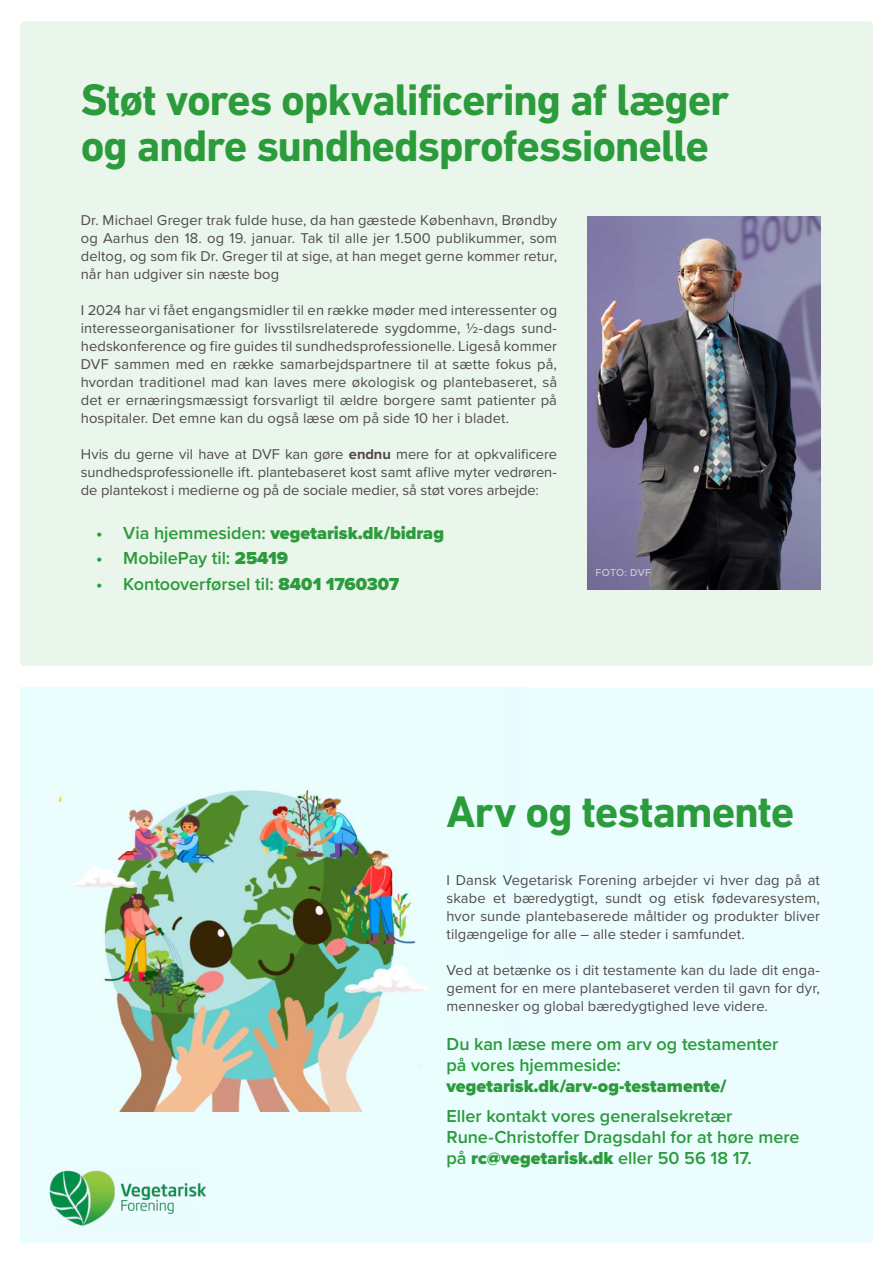
<style>
.page{position:relative;width:893px;height:1263px;background:#fff}
.page>*{position:absolute;margin:0;border:0;box-sizing:border-box;transform-origin:0 0}
.t1{font:700 45px/46.5px "DIN Next LT Pro";letter-spacing:-.03em;color:#2b9b3b}
.t2{font:600 18px/21px "Proxima Nova";color:#2b9b3b}
.t3{font:900 18px "Proxima Nova";color:#2b9b3b}
.t4{font:14.7px/18px "Proxima Nova";letter-spacing:.005em;color:#4f4a48;text-align:justify}
.t5{font:500 10.5px "Proxima Nova";letter-spacing:.015em;color:#cbcbcf}
.s1{font-family:"Myriad Pro"}
.s2{font-weight:700}
.s3{font-weight:600}
.s4{font-weight:900}
</style>
<div class="page">
<div style="left:20px;top:21px;width:853px;height:645px;background:#eaf5eb;border-radius:4px"></div>
<img style="left:588px;top:216px;width:233px;height:373px">
<div style="left:20px;top:688px;width:853px;height:554px;background:#ebfdff"></div>
<img style="left:29px;top:789px;width:400px;height:323px">
<div style="left:20px;top:801px;width:71px;height:70px;background:#ebfdff;border-radius:4px"></div>
<img style="left:49px;top:1170px;width:157px;height:56px">
<h1 class="t1" style="left:81px;top:76px;width:650px">Støt vores opkvalificering af læger og andre sundhedsprofessionelle</h1>
<p class="t4" style="left:81px;top:210px;width:478px">Dr. Michael Greger trak fulde huse, da han gæstede København, Brøndby og Aarhus den 18. og 19. januar. Tak til alle jer 1.500 publikummer, som deltog, og som fik Dr. Greger til at sige, at han meget gerne kommer retur, når han udgiver sin næste bog</p>
<p class="t4" style="left:81px;top:300px;width:478px">I 2024 har vi fået engangsmidler til en række møder med interessenter og interesseorganisationer for livsstilsrelaterede sygdomme, ½-dags <span class="s1">s</span>und&shy;hedskonference og fire guides til sundhedsprofessionelle. Ligeså kommer DVF sammen med en række samarbejdspartnere til at sætte fokus på, hvordan traditionel mad kan laves mere økologisk og plantebaseret, så det er ernæringsmæssigt forsvarligt til ældre borgere samt patienter på hospitaler. Det emne kan du også læse om på side 10 her i bladet.</p>
<p class="t4" style="left:81px;top:444px;width:478px">Hvis du gerne vil have at DVF kan gøre <span class="s2">endnu</span> mere for at opkvalificere sundhedsprofessionelle ift. plantebaseret kost samt aflive myter vedrøren&shy;de plantekost i medierne og på de sociale medier, så støt vores arbejde:</p>
<p class="t3" style="left:96px;top:519px;width:349px"><span class="s3">• Via hjemmesiden:</span> vegetarisk.dk/bidrag</p>
<p class="t2" style="left:96px;top:547px;width:193px">• MobilePay til: <span class="s4">25419</span></p>
<p class="t2" style="left:96px;top:572px;width:304px">• Kontooverførsel til: <span class="s4">8401 1760307</span></p>
<p class="t5" style="left:596px;top:565px;width:57px">FOTO: DVF</p>
<h1 class="t1" style="left:446px;top:789px;width:350px">Arv og testamente</h1>
<p class="t4" style="left:446px;top:871px;width:375px">I Dansk Vegetarisk Forening arbejder vi hver dag på at skabe et bæredygtigt, sundt og etisk fødevaresystem, hvor sunde plantebaserede måltider og produkter bliver tilgængelige for alle – alle steder i samfundet.</p>
<p class="t4" style="left:446px;top:961px;width:375px">Ved at betænke os i dit testamente kan du lade dit enga&shy;gement for en mere plantebaseret verden til gavn for dyr, mennesker og global bæredygtighed leve videre.</p>
<p class="t2" style="left:446px;top:1033px;width:333px">Du kan læse mere om arv og testamenter på vores hjemmeside:</p>
<p class="t3" style="left:446px;top:1073px;width:282px">vegetarisk.dk/arv-og-testamente/</p>
<p class="t2" style="left:446px;top:1105px;width:355px">Eller kontakt vores generalsekretær<br>Rune-Christoffer Dragsdahl for at høre mere på <span class="s4">rc@vegetarisk.dk</span> eller 50 56 18 17.</p>
</div>
